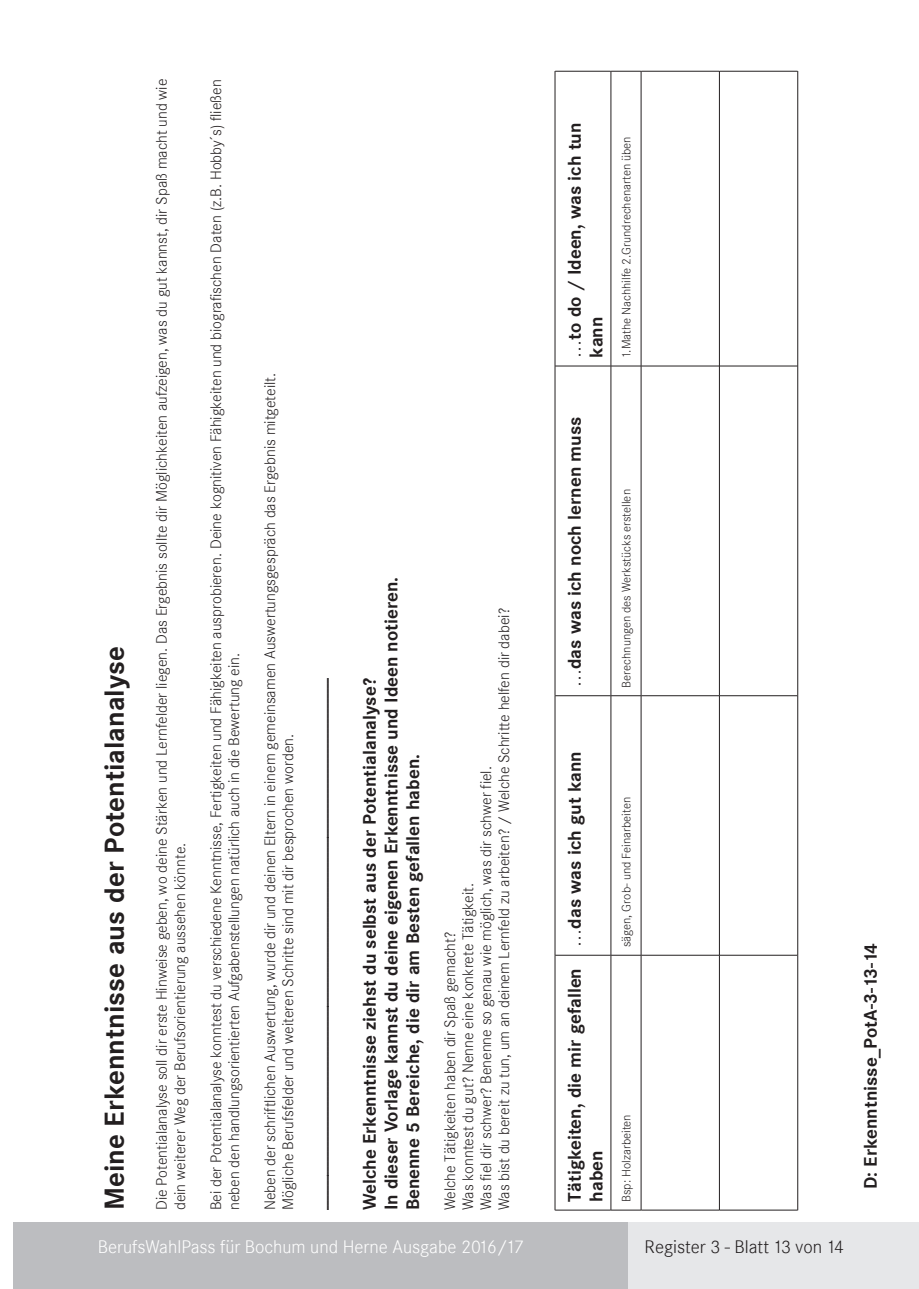
<style>
.page{position:relative;width:919px;height:1289px;background:#fff}
.page>*{position:absolute;margin:0;border:0;box-sizing:border-box;transform-origin:0 0}
.t1{font:700 27px "Corporate SBQ";color:#231f20}
.t2{font:700 18px/21.6px "Corporate SBQ";color:#231f20}
.t3{font:300 18px "Corporate SBQ";color:#fff}
.t4{font:300 18px "Corporate SBQ";color:#231f20}
.t5{font:300 15px/18px "Corporate SBQ";color:#231f20}
.t6{font:300 12px "Corporate SBQ";color:#231f20}
</style>
<div class="page">
<div style="left:13px;top:1222px;width:615px;height:66px;background:#bcbdc0"></div>
<div style="left:628px;top:1222px;width:290px;height:66px;background:#e6e7e9"></div>
<hr style="left:554px;top:955px;width:1px;height:255px;background:#231f20">
<hr style="left:555px;top:1209px;width:55px;height:1px;background:#231f20">
<hr style="left:554px;top:695px;width:1px;height:260px;background:#231f20">
<hr style="left:555px;top:954px;width:55px;height:1px;background:#231f20">
<hr style="left:554px;top:366px;width:1px;height:329px;background:#231f20">
<hr style="left:555px;top:695px;width:55px;height:1px;background:#231f20">
<hr style="left:554px;top:71px;width:1px;height:295px;background:#231f20">
<hr style="left:555px;top:366px;width:55px;height:1px;background:#231f20">
<hr style="left:555px;top:71px;width:55px;height:1px;background:#231f20">
<hr style="left:610px;top:955px;width:1px;height:255px;background:#231f20">
<hr style="left:611px;top:1209px;width:30px;height:1px;background:#231f20">
<hr style="left:610px;top:695px;width:1px;height:260px;background:#231f20">
<hr style="left:611px;top:954px;width:30px;height:1px;background:#231f20">
<hr style="left:610px;top:366px;width:1px;height:329px;background:#231f20">
<hr style="left:611px;top:695px;width:30px;height:1px;background:#231f20">
<hr style="left:610px;top:71px;width:1px;height:295px;background:#231f20">
<hr style="left:611px;top:366px;width:30px;height:1px;background:#231f20">
<hr style="left:611px;top:71px;width:30px;height:1px;background:#231f20">
<hr style="left:640px;top:955px;width:1px;height:255px;background:#231f20">
<hr style="left:641px;top:1209px;width:78px;height:1px;background:#231f20">
<hr style="left:640px;top:695px;width:1px;height:260px;background:#231f20">
<hr style="left:641px;top:954px;width:78px;height:1px;background:#231f20">
<hr style="left:640px;top:366px;width:1px;height:329px;background:#231f20">
<hr style="left:641px;top:695px;width:78px;height:1px;background:#231f20">
<hr style="left:640px;top:71px;width:1px;height:295px;background:#231f20">
<hr style="left:641px;top:366px;width:78px;height:1px;background:#231f20">
<hr style="left:641px;top:71px;width:78px;height:1px;background:#231f20">
<hr style="left:719px;top:955px;width:1px;height:255px;background:#231f20">
<hr style="left:719px;top:1209px;width:78px;height:1px;background:#231f20">
<hr style="left:719px;top:695px;width:1px;height:260px;background:#231f20">
<hr style="left:719px;top:954px;width:78px;height:1px;background:#231f20">
<hr style="left:719px;top:366px;width:1px;height:329px;background:#231f20">
<hr style="left:719px;top:695px;width:78px;height:1px;background:#231f20">
<hr style="left:719px;top:71px;width:1px;height:295px;background:#231f20">
<hr style="left:719px;top:366px;width:78px;height:1px;background:#231f20">
<hr style="left:719px;top:71px;width:78px;height:1px;background:#231f20">
<hr style="left:797px;top:955px;width:1px;height:255px;background:#231f20">
<hr style="left:797px;top:695px;width:1px;height:260px;background:#231f20">
<hr style="left:797px;top:366px;width:1px;height:329px;background:#231f20">
<hr style="left:797px;top:71px;width:1px;height:295px;background:#231f20">
<h1 class="t1" style="left:98px;top:1210px;width:565px;rotate:-90deg">Meine Erkenntnisse aus der Potentialanalyse</h1>
<p class="t5" style="left:153px;top:1210px;width:1133px;rotate:-90deg">Die Potentialanalyse soll dir erste Hinweise geben, wo deine Stärken und Lernfelder liegen. Das Ergebnis sollte dir Möglichkeiten aufzeigen, was du gut kannst, dir Spaß macht und wie dein weiterer Weg der Berufsorientierung aussehen könnte.</p>
<p class="t5" style="left:207px;top:1210px;width:1132px;rotate:-90deg">Bei der Potentialanalyse konntest du verschiedene Kenntnisse, Fertigkeiten und Fähigkeiten ausprobieren. Deine kognitiven Fähigkeiten und biografischen Daten (z.B. Hobby´s) fließen neben den handlungsorientierten Aufgabenstellungen natürlich auch in die Bewertung ein.</p>
<p class="t5" style="left:261px;top:1210px;width:839px;rotate:-90deg">Neben der schriftlichen Auswertung, wurde dir und deinen Eltern in einem gemeinsamen Auswertungsgespräch das Ergebnis mitgeteilt.<br>Mögliche Berufsfelder und weiteren Schritte sind mit dir besprochen worden.</p>
<p class="t2" style="left:316px;top:1210px;width:533px;rotate:-90deg">-----------------------------------------------------------------------------------------------------------</p>
<p class="t2" style="left:359px;top:1210px;width:634px;rotate:-90deg">Welche Erkenntnisse ziehst du selbst aus der Potentialanalyse?<br>In dieser Vorlage kannst du deine eigenen Erkenntnisse und Ideen notieren.<br>Benenne 5 Bereiche, die dir am Besten gefallen haben.</p>
<p class="t5" style="left:441px;top:1210px;width:604px;rotate:-90deg">Welche Tätigkeiten haben dir Spaß gemacht?<br>Was konntest du gut? Nenne eine konkrete Tätigkeit.<br>Was fiel dir schwer? Benenne so genau wie möglich, was dir schwer fiel.<br>Was bist du bereit zu tun, um an deinem Lernfeld zu arbeiten? / Welche Schritte helfen dir dabei?</p>
<p class="t3" style="left:98px;top:1236px;width:427px">BerufsWahlPass für Bochum und Herne Ausgabe 2016/17</p>
<p class="t2" style="left:564px;top:357px;width:236px;rotate:-90deg">…to do / Ideen, was ich tun kann</p>
<p class="t6" style="left:619px;top:358px;width:223px;rotate:-90deg">1.Mathe Nachhilfe 2.Grundrechenarten üben</p>
<p class="t2" style="left:564px;top:687px;width:272px;rotate:-90deg">…das was ich noch lernen muss</p>
<p class="t6" style="left:619px;top:687px;width:200px;rotate:-90deg">Berechnungen des Werkstücks erstellen</p>
<p class="t2" style="left:564px;top:946px;width:197px;rotate:-90deg">…das was ich gut kann</p>
<p class="t2" style="left:564px;top:1201px;width:235px;rotate:-90deg">Tätigkeiten, die mir gefallen haben</p>
<p class="t6" style="left:619px;top:947px;width:152px;rotate:-90deg">sägen, Grob- und Feinarbeiten</p>
<p class="t6" style="left:619px;top:1201px;width:89px;rotate:-90deg">Bsp: Holzarbeiten</p>
<p class="t4" style="left:644px;top:1236px;width:201px">Register 3 - Blatt 13 von 14</p>
<p class="t2" style="left:859px;top:1188px;width:247px;rotate:-90deg">D: Erkenntnisse_PotA-3-13-14</p>
</div>
